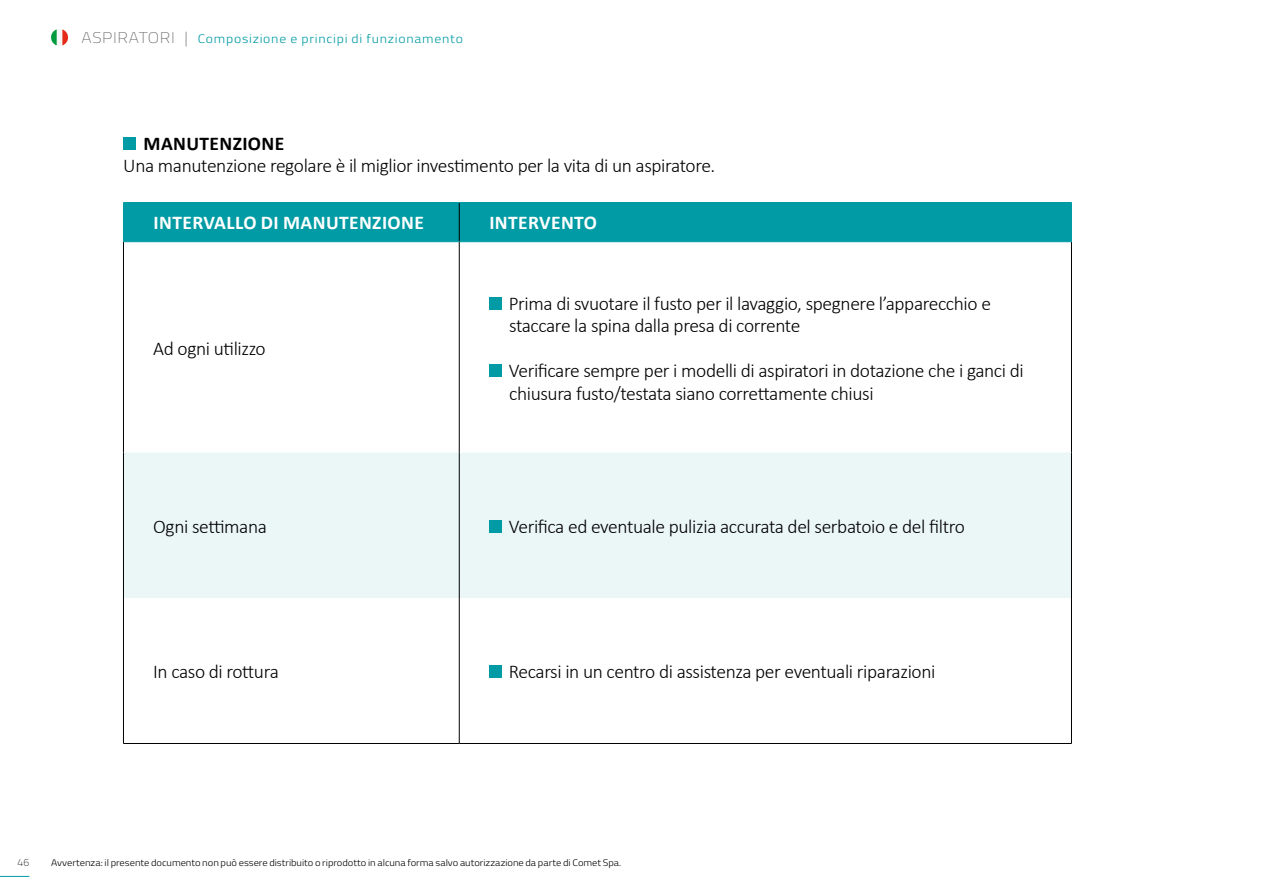
<style>
.page{position:relative;width:1263px;height:893px;background:#fff}
.page>*{position:absolute;margin:0;border:0;box-sizing:border-box;transform-origin:0 0}
.t1{font:300 19.5px/22.5px "Calibri";letter-spacing:-.02em;color:#000}
.t2{font:700 19.5px "Calibri";letter-spacing:.02em;color:#fff}
.t3{font:700 19.5px "Calibri";letter-spacing:.02em;color:#000}
.t4{font:300 12.3px "Titillium";letter-spacing:.055em;color:#009ba4;scale:1.11 1}
.t5{font:100 10.5px "Titillium";color:#000}
.t6{font:300 9.45px "Titillium";letter-spacing:-.005em;color:#000;scale:1.11 1}
.s1{font-weight:100;font-size:15.45px;color:#646363}
</style>
<div class="page">
<svg style="left:0;top:876px;width:29px;height:1px"></svg>
<svg style="left:51px;top:29px;width:17px;height:17px"></svg>
<div style="left:123px;top:137px;width:13px;height:13px;background:#009ba4"></div>
<div style="left:124px;top:203px;width:947px;height:38px;background:#009ba4"></div>
<div style="left:124px;top:453px;width:947px;height:145px;background:#ebf6f7"></div>
<hr style="left:459px;top:203px;width:1px;height:39px;background:#000">
<hr style="left:123px;top:242px;width:1px;height:211px;background:#000">
<hr style="left:459px;top:242px;width:1px;height:211px;background:#000">
<hr style="left:1071px;top:242px;width:1px;height:211px;background:#000">
<hr style="left:123px;top:453px;width:1px;height:145px;background:#000">
<hr style="left:459px;top:453px;width:1px;height:145px;background:#000">
<hr style="left:1071px;top:453px;width:1px;height:145px;background:#000">
<hr style="left:123px;top:598px;width:1px;height:145px;background:#000">
<hr style="left:459px;top:598px;width:1px;height:145px;background:#000">
<hr style="left:1071px;top:598px;width:1px;height:145px;background:#000">
<hr style="left:123px;top:743px;width:336px;height:1px;background:#000">
<hr style="left:459px;top:743px;width:612px;height:1px;background:#000">
<hr style="left:123px;top:202px;width:336px;height:1px;background:#009ba4">
<hr style="left:123px;top:203px;width:1px;height:39px;background:#009ba4">
<hr style="left:459px;top:202px;width:612px;height:1px;background:#009ba4">
<hr style="left:1071px;top:203px;width:1px;height:39px;background:#009ba4">
<hr style="left:123px;top:241px;width:336px;height:1px;background:#009ba4">
<hr style="left:459px;top:241px;width:612px;height:1px;background:#009ba4">
<div style="left:489px;top:297px;width:12px;height:12px;background:#009ba4"></div>
<div style="left:489px;top:365px;width:12px;height:12px;background:#009ba4"></div>
<div style="left:489px;top:520px;width:12px;height:13px;background:#009ba4"></div>
<div style="left:489px;top:666px;width:12px;height:12px;background:#009ba4"></div>
<p class="t4" style="left:82px;top:30px;width:345px"><span class="s1">ASPIRATORI |</span> Composizione e principi di funzionamento</p>
<p class="t3" style="left:144px;top:129px;width:142px">MANUTENZIONE</p>
<p class="t1" style="left:123px;top:154px;width:594px">Una manutenzione regolare è il miglior investimento per la vita di un aspiratore.</p>
<p class="t2" style="left:154px;top:209px;width:272px">INTERVALLO DI MANUTENZIONE</p>
<p class="t2" style="left:489px;top:209px;width:109px">INTERVENTO</p>
<p class="t1" style="left:153px;top:337px;width:114px">Ad ogni utilizzo</p>
<p class="t1" style="left:509px;top:292px;width:483px">Prima di svuotare il fusto per il lavaggio, spegnere l’apparecchio e staccare la spina dalla presa di corrente</p>
<p class="t1" style="left:509px;top:359px;width:516px">Verificare sempre per i modelli di aspiratori in dotazione che i ganci di chiusura fusto/testata siano correttamente chiusi</p>
<p class="t1" style="left:153px;top:515px;width:115px">Ogni settimana</p>
<p class="t1" style="left:509px;top:515px;width:457px">Verifica ed eventuale pulizia accurata del serbatoio e del filtro</p>
<p class="t1" style="left:153px;top:660px;width:127px">In caso di rottura</p>
<p class="t1" style="left:509px;top:660px;width:428px">Recarsi in un centro di assistenza per eventuali riparazioni</p>
<p class="t5" style="left:18px;top:855px;width:13px">46</p>
<p class="t6" style="left:51px;top:856px;width:515px">Avvertenza: il presente documento non può essere distribuito o riprodotto in alcuna forma salvo autorizzazione da parte di Comet Spa.</p>
</div>
